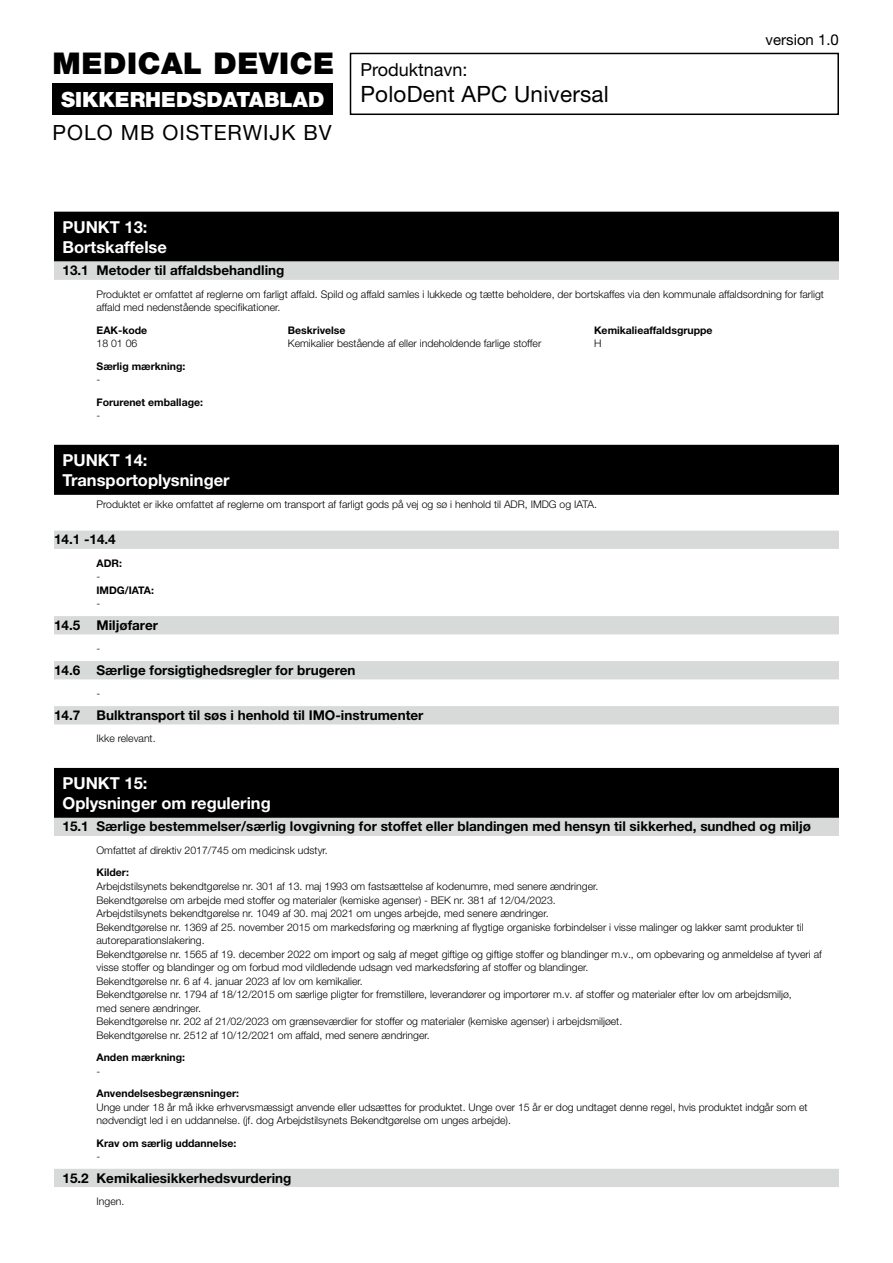
<style>
.page{position:relative;width:893px;height:1263px;background:#fff}
.page>*{position:absolute;margin:0;border:0;box-sizing:border-box;transform-origin:0 0}
.t1{font:900 30px "Helvetica Neue LT Pro";letter-spacing:.02em;color:#000}
.t2{font:22.5px "Helvetica Neue LT Pro";letter-spacing:.01em;color:#000}
.t3{font:900 21px "Helvetica Neue LT Pro";color:#fff}
.t4{font:21px "Helvetica Neue LT Pro";letter-spacing:.05em;color:#000}
.t5{font:18px "Helvetica Neue LT Pro";color:#000}
.t6{font:700 16.5px/19.8px "Helvetica Neue LT Pro";color:#fff}
.t7{font:15px "Helvetica Neue LT Pro";color:#000}
.t8{font:700 13.5px "Helvetica Neue LT Pro";color:#000}
.t9{font:300 10.5px/13.5px "Helvetica Neue LT Pro";color:#000}
.t10{font:700 10.5px "Helvetica Neue LT Pro";color:#000}
</style>
<div class="page">
<div style="left:54px;top:212px;width:785px;height:25px;background:#000"></div>
<div style="left:54px;top:231px;width:785px;height:26px;background:#000"></div>
<div style="left:54px;top:253px;width:785px;height:9px;background:#000"></div>
<div style="left:54px;top:261px;width:785px;height:18px;background:#d8dada"></div>
<div style="left:54px;top:275px;width:785px;height:5px;background:#d8dada"></div>
<div style="left:54px;top:445px;width:785px;height:25px;background:#000"></div>
<div style="left:54px;top:465px;width:785px;height:25px;background:#000"></div>
<div style="left:54px;top:486px;width:785px;height:9px;background:#000"></div>
<div style="left:54px;top:531px;width:785px;height:18px;background:#d8dada"></div>
<div style="left:54px;top:616px;width:785px;height:18px;background:#d8dada"></div>
<div style="left:54px;top:661px;width:785px;height:18px;background:#d8dada"></div>
<div style="left:54px;top:706px;width:785px;height:18px;background:#d8dada"></div>
<div style="left:54px;top:768px;width:785px;height:25px;background:#000"></div>
<div style="left:54px;top:788px;width:785px;height:25px;background:#000"></div>
<div style="left:54px;top:809px;width:785px;height:9px;background:#000"></div>
<div style="left:54px;top:818px;width:785px;height:18px;background:#d8dada"></div>
<div style="left:54px;top:1169px;width:785px;height:18px;background:#d8dada"></div>
<div style="left:350px;top:53px;width:489px;height:62px;border:2px solid #000"></div>
<div style="left:52px;top:83px;width:281px;height:32px;background:#000"></div>
<h1 class="t1" style="left:52px;top:45px;width:283px">MEDICAL DEVICE</h1>
<h3 class="t3" style="left:61px;top:87px;width:265px">SIKKERHEDSDATABLAD</h3>
<h3 class="t4" style="left:52px;top:119px;width:281px">POLO MB OISTERWIJK BV</h3>
<h3 class="t5" style="left:360px;top:59px;width:109px">Produktnavn:</h3>
<h2 class="t2" style="left:360px;top:80px;width:250px">PoloDent APC Universal</h2>
<h3 class="t7" style="left:766px;top:30px;width:75px">version 1.0</h3>
<h3 class="t6" style="left:62px;top:217px;width:106px">PUNKT 13:<br>Bortskaffelse</h3>
<p class="t8" style="left:63px;top:262px;width:223px">13.1 Metoder til affaldsbehandling</p>
<p class="t9" style="left:97px;top:287px;width:729px">Produktet er omfattet af reglerne om farligt affald. Spild og affald samles i lukkede og tætte beholdere, der bortskaffes via den kommunale affaldsordning for farligt affald med nedenstående specifikationer.</p>
<p class="t10" style="left:97px;top:323px;width:52px">EAK-kode</p>
<p class="t10" style="left:288px;top:323px;width:59px">Beskrivelse</p>
<p class="t10" style="left:594px;top:323px;width:120px">Kemikalieaffaldsgruppe</p>
<p class="t9" style="left:97px;top:336px;width:42px">18 01 06</p>
<p class="t9" style="left:288px;top:336px;width:255px">Kemikalier bestående af eller indeholdende farlige stoffer</p>
<p class="t9" style="left:594px;top:336px;width:9px">H</p>
<p class="t10" style="left:97px;top:359px;width:90px">Særlig mærkning:</p>
<p class="t9" style="left:97px;top:372px;width:5px">-</p>
<p class="t10" style="left:97px;top:395px;width:108px">Forurenet emballage:</p>
<p class="t9" style="left:97px;top:408px;width:5px">-</p>
<h3 class="t6" style="left:62px;top:450px;width:169px">PUNKT 14:<br>Transportoplysninger</h3>
<p class="t9" style="left:97px;top:498px;width:502px">Produktet er ikke omfattet af reglerne om transport af farligt gods på vej og sø i henhold til ADR, IMDG og IATA.</p>
<p class="t8" style="left:54px;top:531px;width:63px">14.1 -14.4</p>
<p class="t10" style="left:97px;top:557px;width:27px">ADR:</p>
<p class="t9" style="left:97px;top:570px;width:5px">-</p>
<p class="t10" style="left:97px;top:584px;width:59px">IMDG/IATA:</p>
<p class="t9" style="left:97px;top:597px;width:5px">-</p>
<p class="t8" style="left:54px;top:617px;width:105px">14.5 Miljøfarer</p>
<p class="t9" style="left:97px;top:642px;width:5px">-</p>
<p class="t8" style="left:54px;top:662px;width:303px">14.6 Særlige forsigtighedsregler for brugeren</p>
<p class="t9" style="left:97px;top:687px;width:5px">-</p>
<p class="t8" style="left:54px;top:707px;width:371px">14.7 Bulktransport til søs i henhold til IMO-instrumenter</p>
<p class="t9" style="left:97px;top:732px;width:61px">Ikke relevant.</p>
<h3 class="t6" style="left:62px;top:773px;width:210px">PUNKT 15:<br>Oplysninger om regulering</h3>
<p class="t8" style="left:63px;top:818px;width:750px">15.1 Særlige bestemmelser/særlig lovgivning for stoffet eller blandingen med hensyn til sikkerhed, sundhed og miljø</p>
<p class="t9" style="left:97px;top:843px;width:233px">Omfattet af direktiv 2017/745 om medicinsk udstyr.</p>
<p class="t10" style="left:97px;top:866px;width:34px">Kilder:</p>
<p class="t9" style="left:97px;top:879px;width:727px">Arbejdstilsynets bekendtgørelse nr. 301 af 13. maj 1993 om fastsættelse af kodenumre, med senere ændringer.<br>Bekendtgørelse om arbejde med stoffer og materialer (kemiske agenser) - BEK nr. 381 af 12/04/2023.<br>Arbejdstilsynets bekendtgørelse nr. 1049 af 30. maj 2021 om unges arbejde, med senere ændringer.<br>Bekendtgørelse nr. 1369 af 25. november 2015 om markedsføring og mærkning af flygtige organiske forbindelser i visse malinger og lakker samt produkter til autoreparationslakering.<br>Bekendtgørelse nr. 1565 af 19. december 2022 om import og salg af meget giftige og giftige stoffer og blandinger m.v., om opbevaring og anmeldelse af tyveri af visse stoffer og blandinger og om forbud mod vildledende udsagn ved markedsføring af stoffer og blandinger.<br>Bekendtgørelse nr. 6 af 4. januar 2023 af lov om kemikalier.<br>Bekendtgørelse nr. 1794 af 18/12/2015 om særlige pligter for fremstillere, leverandører og importører m.v. af stoffer og materialer efter lov om arbejdsmiljø,<br>med senere ændringer.<br>Bekendtgørelse nr. 202 af 21/02/2023 om grænseværdier for stoffer og materialer (kemiske agenser) i arbejdsmiljøet.<br>Bekendtgørelse nr. 2512 af 10/12/2021 om affald, med senere ændringer.</p>
<p class="t10" style="left:97px;top:1051px;width:90px">Anden mærkning:</p>
<p class="t9" style="left:97px;top:1064px;width:5px">-</p>
<p class="t10" style="left:97px;top:1087px;width:144px">Anvendelsesbegrænsninger:</p>
<p class="t9" style="left:97px;top:1100px;width:713px">Unge under 18 år må ikke erhvervsmæssigt anvende eller udsættes for produktet. Unge over 15 år er dog undtaget denne regel, hvis produktet indgår som et nødvendigt led i en uddannelse. (jf. dog Arbejdstilsynets Bekendtgørelse om unges arbejde).</p>
<p class="t10" style="left:97px;top:1136px;width:141px">Krav om særlig uddannelse:</p>
<p class="t9" style="left:97px;top:1149px;width:5px">-</p>
<p class="t8" style="left:63px;top:1169px;width:230px">15.2 Kemikaliesikkerhedsvurdering</p>
<p class="t9" style="left:97px;top:1194px;width:29px">Ingen.</p>
</div>
